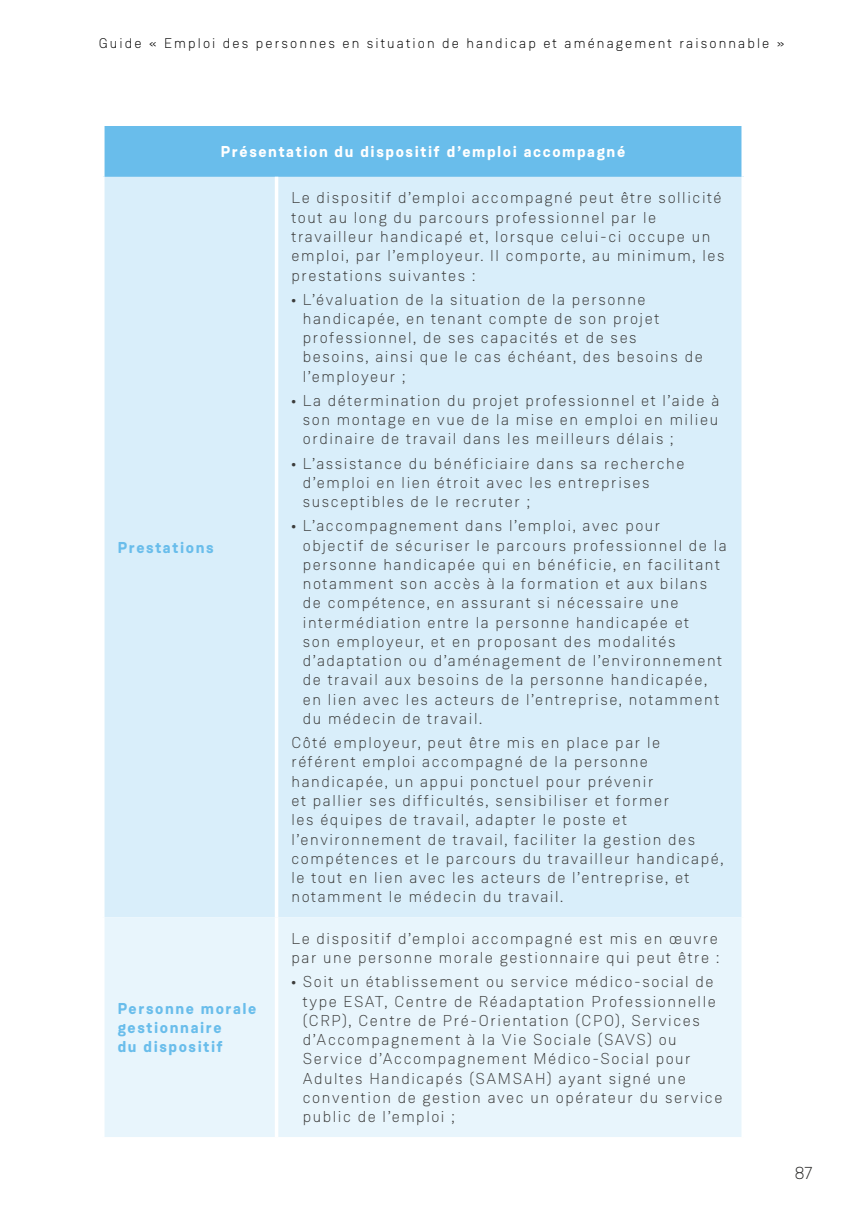
<style>
.page{position:relative;width:844px;height:1216px;background:#fff}
.page>*{position:absolute;margin:0;border:0;box-sizing:border-box;transform-origin:0 0}
.t1{font:300 17.5px "Weissenhof Grotesk";color:#282827}
.t2{font:300 15.75px/19.2px "Weissenhof Grotesk";letter-spacing:.1em;color:#3c3c3b}
.t3{font:700 15.75px/19.2px "Weissenhof Grotesk";letter-spacing:.1em;color:#69bdeb}
.t4{font:700 15.75px "Weissenhof Grotesk";letter-spacing:.1em;color:#fff}
.t5{font:300 14px "Weissenhof Grotesk";letter-spacing:.15em;color:#000}
.s1{font-weight:700}
</style>
<div class="page">
<div style="left:103px;top:126px;width:640px;height:51px;background:#69bdeb"></div>
<div style="left:104px;top:177px;width:637px;height:740px;background:#d9eefa"></div>
<div style="left:104px;top:917px;width:637px;height:218px;background:#e8f5fc"></div>
<hr style="left:101px;top:126px;width:3px;height:51px;background:#fff">
<hr style="left:741px;top:126px;width:3px;height:51px;background:#fff">
<hr style="left:275px;top:177px;width:3px;height:740px;background:#fff">
<hr style="left:275px;top:917px;width:3px;height:220px;background:#fff">
<p class="t5" style="left:99px;top:35px;width:687px">Guide « Emploi des personnes en situation de handicap et aménagement raisonnable »</p>
<p class="t4" style="left:221px;top:142px;width:406px">Présentation du dispositif d’emploi accompagné</p>
<p class="t3" style="left:118px;top:538px;width:97px">Prestations</p>
<p class="t2" style="left:291px;top:188px;width:434px">Le dispositif d’emploi accompagné peut être sollicité tout au long du parcours professionnel par le travailleur handicapé et, lorsque celui-ci occupe un emploi, par l’employeur. Il comporte, au minimum, les prestations suivantes :</p>
<p class="t2" style="left:303px;top:289px;width:401px;text-indent:-11px"><span class="s1">•</span> L’évaluation de la situation de la personne handicapée, en tenant compte de son projet professionnel, de ses capacités et de ses besoins, ainsi que le cas échéant, des besoins de l’employeur ;</p>
<p class="t2" style="left:303px;top:391px;width:418px;text-align:justify;text-indent:-11px"><span class="s1">•</span> La détermination du projet professionnel et l’aide à son montage en vue de la mise en emploi en milieu ordinaire de travail dans les meilleurs délais ;</p>
<p class="t2" style="left:303px;top:453px;width:383px;text-indent:-11px"><span class="s1">•</span> L’assistance du bénéficiaire dans sa recherche d’emploi en lien étroit avec les entreprises susceptibles de le recruter ;</p>
<p class="t2" style="left:303px;top:516px;width:425px;text-indent:-11px"><span class="s1">•</span> L’accompagnement dans l’emploi, avec pour<br>objectif de sécuriser le parcours professionnel de la personne handicapée qui en bénéficie, en facilitant notamment son accès à la formation et aux bilans de compétence, en assurant si nécessaire une intermédiation entre la personne handicapée et<br>son employeur, et en proposant des modalités d’adaptation ou d’aménagement de l’environnement de travail aux besoins de la personne handicapée, en lien avec les acteurs de l’entreprise, notamment du médecin de travail.</p>
<p class="t2" style="left:291px;top:733px;width:433px">Côté employeur, peut être mis en place par le référent emploi accompagné de la personne handicapée, un appui ponctuel pour prévenir<br>et pallier ses difficultés, sensibiliser et former<br>les équipes de travail, adapter le poste et l’environnement de travail, faciliter la gestion des compétences et le parcours du travailleur handicapé, le tout en lien avec les acteurs de l’entreprise, et notamment le médecin du travail.</p>
<p class="t3" style="left:118px;top:998px;width:140px">Personne morale gestionnaire<br>du dispositif</p>
<p class="t2" style="left:291px;top:928px;width:429px">Le dispositif d’emploi accompagné est mis en œuvre par une personne morale gestionnaire qui peut être :</p>
<p class="t2" style="left:303px;top:972px;width:421px;text-indent:-11px"><span class="s1">•</span> Soit un établissement ou service médico-social de type ESAT, Centre de Réadaptation Professionnelle (CRP), Centre de Pré-Orientation (CPO), Services d’Accompagnement à la Vie Sociale (SAVS) ou Service d’Accompagnement Médico-Social pour Adultes Handicapés (SAMSAH) ayant signé une convention de gestion avec un opérateur du service public de l’emploi ;</p>
<p class="t1" style="left:794px;top:1162px;width:20px">87</p>
</div>
